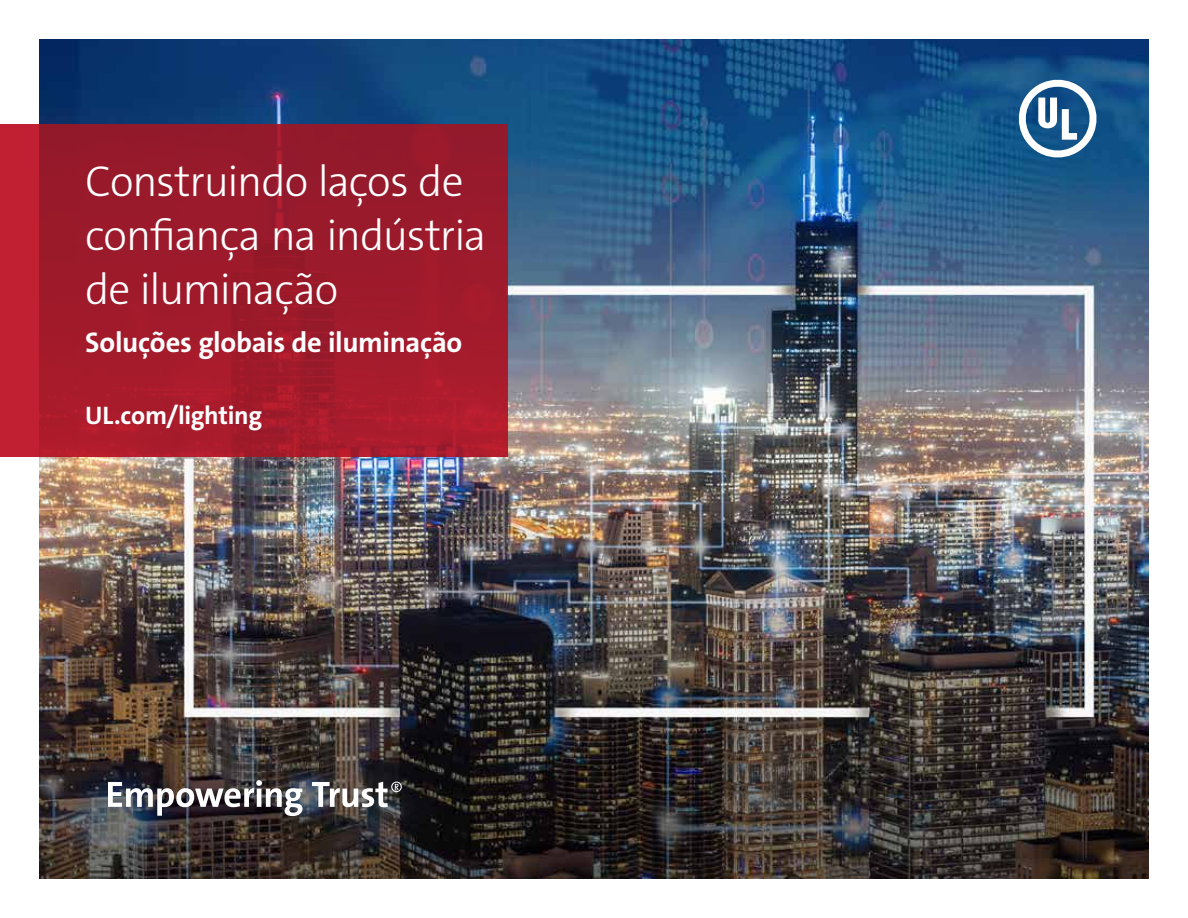
<style>
.page{position:relative;width:1188px;height:918px;background:#fff}
.page>*{position:absolute;margin:0;border:0;box-sizing:border-box;transform-origin:0 0}
.t1{font:300 43.5px/54px "The Sans C5";letter-spacing:-.025em;color:#fff}
.t2{font:700 28.5px "The Sans C5";letter-spacing:-.01em;color:#fff}
.t3{font:700 25.5px "The Sans C5";letter-spacing:-.015em;color:#fff}
</style>
<div class="page">
<img style="left:40px;top:40px;width:1108px;height:838px">
<svg style="left:0;top:124px;width:508px;height:333px;background:#a11b2b"></svg>
<svg style="left:1015px;top:76px;width:85px;height:85px"></svg>
<img style="left:108px;top:780px;width:294px;height:36px">
<p class="t1" style="left:85px;top:155px;width:403px">Construindo laços de confiança na indústria de iluminação</p>
<p class="t2" style="left:85px;top:324px;width:379px">Soluções globais de iluminação</p>
<p class="t3" style="left:85px;top:399px;width:178px">UL.com/lighting</p>
</div>
